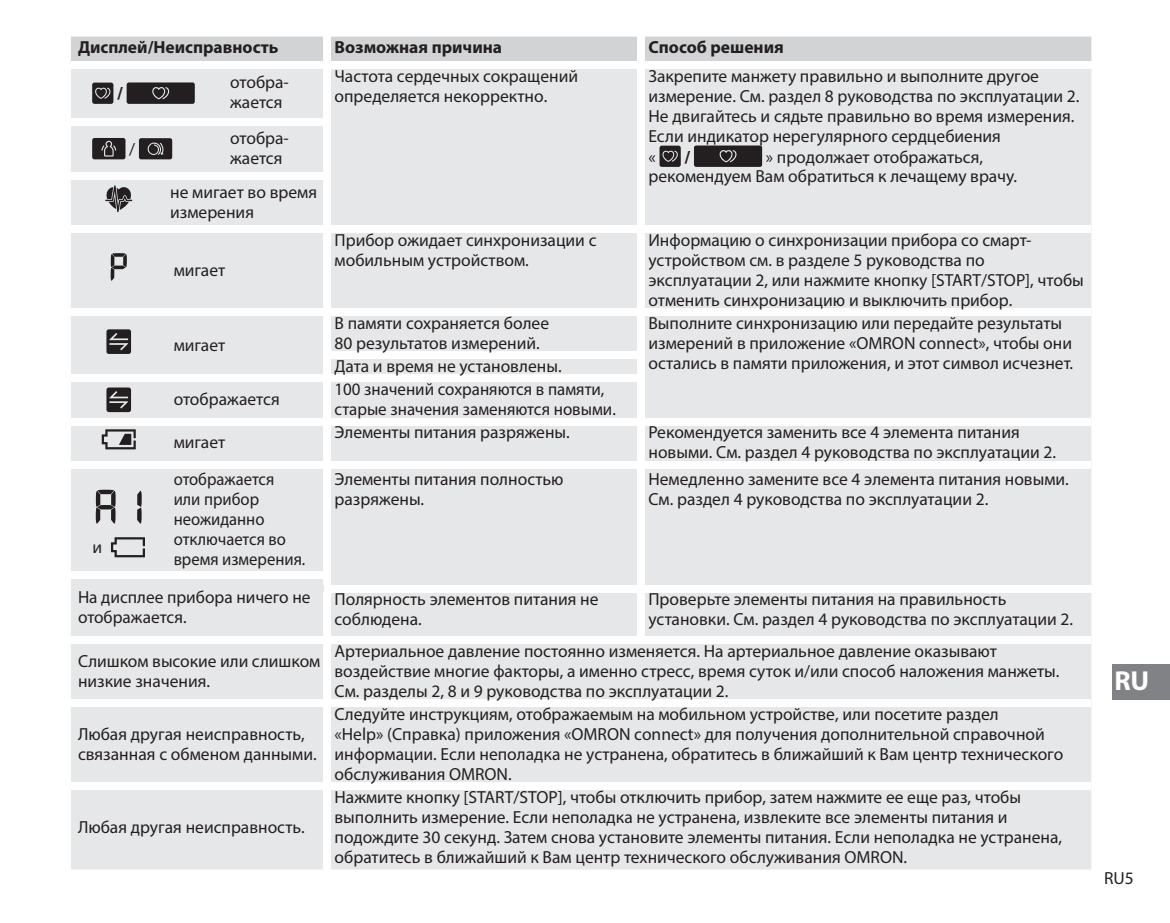
<style>
.page{position:relative;width:1170px;height:923px;background:#fff}
.page>*{position:absolute;margin:0;border:0;box-sizing:border-box;transform-origin:0 0}
.t1{font:700 27.5px "Myriad Pro";color:#fff}
.t2{font:17.5px/20px "Myriad Pro";color:#231f20}
.t3{font:17.5px/20px "Myriad Pro";color:#231f20;scale:.95 1}
.t4{font:700 17.5px "Myriad Pro";color:#231f20}
</style>
<div class="page">
<div style="left:1113px;top:664px;width:57px;height:35px;background:#808285"></div>
<div style="left:71px;top:37px;width:1020px;height:24px;background:#d1d3d4"></div>
<div style="left:71px;top:69px;width:1020px;height:800px;background:#e6e7e8"></div>
<div style="left:324px;top:578px;width:7px;height:7px;background:#fff"></div>
<div style="left:324px;top:37px;width:7px;height:24px;background:#fff"></div>
<div style="left:638px;top:37px;width:7px;height:24px;background:#fff"></div>
<div style="left:71px;top:118px;width:260px;height:7px;background:#fff"></div>
<div style="left:71px;top:172px;width:260px;height:7px;background:#fff"></div>
<div style="left:638px;top:68px;width:7px;height:158px;background:#fff"></div>
<div style="left:327px;top:226px;width:764px;height:7px;background:#fff"></div>
<div style="left:638px;top:233px;width:7px;height:76px;background:#fff"></div>
<div style="left:327px;top:309px;width:764px;height:7px;background:#fff"></div>
<div style="left:638px;top:316px;width:7px;height:36px;background:#fff"></div>
<div style="left:324px;top:352px;width:321px;height:7px;background:#fff"></div>
<div style="left:638px;top:359px;width:7px;height:16px;background:#fff"></div>
<div style="left:327px;top:375px;width:318px;height:7px;background:#fff"></div>
<div style="left:638px;top:382px;width:7px;height:36px;background:#fff"></div>
<div style="left:327px;top:418px;width:764px;height:7px;background:#fff"></div>
<div style="left:638px;top:425px;width:7px;height:36px;background:#fff"></div>
<div style="left:327px;top:461px;width:764px;height:7px;background:#fff"></div>
<div style="left:638px;top:468px;width:7px;height:117px;background:#fff"></div>
<div style="left:324px;top:585px;width:767px;height:7px;background:#fff"></div>
<div style="left:638px;top:592px;width:7px;height:44px;background:#fff"></div>
<div style="left:327px;top:636px;width:764px;height:7px;background:#fff"></div>
<div style="left:327px;top:699px;width:764px;height:7px;background:#fff"></div>
<div style="left:327px;top:782px;width:764px;height:8px;background:#fff"></div>
<div style="left:324px;top:68px;width:7px;height:50px;background:#fff"></div>
<div style="left:324px;top:125px;width:7px;height:47px;background:#fff"></div>
<div style="left:324px;top:179px;width:7px;height:47px;background:#fff"></div>
<div style="left:324px;top:233px;width:7px;height:76px;background:#fff"></div>
<div style="left:324px;top:316px;width:7px;height:36px;background:#fff"></div>
<div style="left:324px;top:359px;width:7px;height:16px;background:#fff"></div>
<div style="left:324px;top:382px;width:7px;height:36px;background:#fff"></div>
<div style="left:324px;top:425px;width:7px;height:36px;background:#fff"></div>
<div style="left:324px;top:468px;width:7px;height:103px;background:#fff"></div>
<div style="left:324px;top:592px;width:7px;height:44px;background:#fff"></div>
<div style="left:324px;top:643px;width:7px;height:56px;background:#fff"></div>
<div style="left:324px;top:706px;width:7px;height:76px;background:#fff"></div>
<div style="left:71px;top:226px;width:256px;height:7px;background:#fff"></div>
<div style="left:71px;top:309px;width:256px;height:7px;background:#fff"></div>
<div style="left:71px;top:375px;width:256px;height:7px;background:#fff"></div>
<div style="left:71px;top:418px;width:256px;height:7px;background:#fff"></div>
<div style="left:71px;top:461px;width:256px;height:7px;background:#fff"></div>
<div style="left:71px;top:571px;width:260px;height:7px;background:#fff"></div>
<div style="left:71px;top:636px;width:256px;height:7px;background:#fff"></div>
<div style="left:71px;top:699px;width:256px;height:7px;background:#fff"></div>
<div style="left:71px;top:782px;width:256px;height:8px;background:#fff"></div>
<div style="left:324px;top:790px;width:7px;height:79px;background:#fff"></div>
<svg style="left:92px;top:83px;width:21px;height:21px"></svg>
<svg style="left:127px;top:82px;width:68px;height:22px"></svg>
<svg style="left:660px;top:146px;width:21px;height:21px"></svg>
<svg style="left:694px;top:145px;width:68px;height:22px"></svg>
<svg style="left:92px;top:138px;width:34px;height:21px"></svg>
<svg style="left:139px;top:138px;width:33px;height:21px"></svg>
<svg style="left:105px;top:185px;width:27px;height:27px"></svg>
<svg style="left:111px;top:253px;width:16px;height:28px"></svg>
<svg style="left:106px;top:329px;width:25px;height:25px"></svg>
<svg style="left:106px;top:387px;width:25px;height:25px"></svg>
<svg style="left:102px;top:429px;width:34px;height:20px"></svg>
<svg style="left:137px;top:490px;width:5px;height:34px"></svg>
<svg style="left:96px;top:489px;width:20px;height:35px"></svg>
<svg style="left:111px;top:537px;width:34px;height:20px"></svg>
<p class="t4" style="left:78px;top:41px;width:202px">Дисплей/Неисправность</p>
<p class="t4" style="left:334px;top:41px;width:169px">Возможная причина</p>
<p class="t4" style="left:648px;top:41px;width:137px">Способ решения</p>
<p class="t4" style="left:117px;top:87px;width:7px">/</p>
<p class="t2" style="left:230px;top:74px;width:60px">отобра&shy;жается</p>
<p class="t2" style="left:335px;top:68px;width:245px">Частота сердечных сокращений определяется некорректно.</p>
<p class="t2" style="left:648px;top:67px;width:433px">Закрепите манжету правильно и выполните другое измерение. См. раздел 8 руководства по эксплуатации 2.<br>Не двигайтесь и сядьте правильно во время измерения.<br>Если индикатор нерегулярного сердцебиения<br>«</p>
<p class="t2" style="left:230px;top:130px;width:60px">отобра&shy;жается</p>
<p class="t2" style="left:170px;top:184px;width:148px">не мигает во время измерения</p>
<p class="t2" style="left:129px;top:141px;width:8px">/</p>
<p class="t2" style="left:648px;top:149px;width:370px;line-height:18.8px;text-indent:117px">» продолжает отображаться, рекомендуем Вам обратиться к лечащему врачу.</p>
<p class="t4" style="left:684px;top:150px;width:7px">/</p>
<p class="t2" style="left:174px;top:262px;width:53px">мигает</p>
<p class="t2" style="left:174px;top:336px;width:53px">мигает</p>
<p class="t2" style="left:335px;top:232px;width:264px">Прибор ожидает синхронизации с мобильным устройством.</p>
<p class="t2" style="left:648px;top:232px;width:437px">Информацию о синхронизации прибора со смарт&shy;устройством см. в разделе 5 руководства по эксплуатации 2, или нажмите кнопку [START/STOP], чтобы отменить синхронизацию и выключить прибор.</p>
<p class="t2" style="left:335px;top:315px;width:216px">В памяти сохраняется более<br>80 результатов измерений.</p>
<p class="t2" style="left:648px;top:315px;width:425px">Выполните синхронизацию или передайте результаты измерений в приложение «OMRON connect», чтобы они</p>
<p class="t2" style="left:335px;top:358px;width:229px">Дата и время не установлены.</p>
<p class="t2" style="left:648px;top:355px;width:426px">остались в памяти приложения, и этот символ исчезнет.</p>
<p class="t2" style="left:174px;top:391px;width:108px">отображается</p>
<p class="t2" style="left:335px;top:381px;width:283px">100 значений сохраняются в памяти, старые значения заменяются новыми.</p>
<p class="t2" style="left:174px;top:434px;width:53px">мигает</p>
<p class="t2" style="left:335px;top:424px;width:237px">Элементы питания разряжены.</p>
<p class="t2" style="left:648px;top:424px;width:409px">Рекомендуется заменить все 4 элемента питания новыми. См. раздел 4 руководства по эксплуатации 2.</p>
<p class="t3" style="left:174px;top:471px;width:140px">отображается или прибор неожиданно отключается во время измерения.</p>
<p class="t2" style="left:335px;top:471px;width:231px">Элементы питания полностью разряжены.</p>
<p class="t2" style="left:648px;top:471px;width:422px">Немедленно замените все 4 элемента питания новыми.<br>См. раздел 4 руководства по эксплуатации 2.</p>
<p class="t2" style="left:78px;top:588px;width:234px">На дисплее прибора ничего не отображается.</p>
<p class="t2" style="left:335px;top:591px;width:265px">Полярность элементов питания не соблюдена.</p>
<p class="t2" style="left:648px;top:591px;width:426px">Проверьте элементы питания на правильность установки. См. раздел 4 руководства по эксплуатации 2.</p>
<p class="t2" style="left:78px;top:653px;width:244px">Слишком высокие или слишком низкие значения.</p>
<p class="t2" style="left:335px;top:643px;width:727px">Артериальное давление постоянно изменяется. На артериальное давление оказывают воздействие многие факторы, а именно стресс, время суток и/или способ наложения манжеты.<br>См. разделы 2, 8 и 9 руководства по эксплуатации 2.</p>
<p class="t2" style="left:78px;top:726px;width:240px">Любая другая неисправность, связанная с обменом данными.</p>
<p class="t2" style="left:93px;top:539px;width:11px">и</p>
<p class="t2" style="left:335px;top:706px;width:730px">Следуйте инструкциям, отображаемым на мобильном устройстве, или посетите раздел<br>«Help» (Справка) приложения «OMRON connect» для получения дополнительной справочной информации. Если неполадка не устранена, обратитесь в ближайший к Вам центр технического обслуживания OMRON.</p>
<p class="t2" style="left:78px;top:819px;width:228px">Любая другая неисправность.</p>
<p class="t2" style="left:335px;top:789px;width:729px">Нажмите кнопку [START/STOP], чтобы отключить прибор, затем нажмите ее еще раз, чтобы выполнить измерение. Если неполадка не устранена, извлеките все элементы питания и подождите 30 секунд. Затем снова установите элементы питания. Если неполадка не устранена, обратитесь в ближайший к Вам центр технического обслуживания OMRON.</p>
<h1 class="t1" style="left:1114px;top:670px;width:36px">RU</h1>
<p class="t2" style="left:1104px;top:869px;width:31px">RU5</p>
</div>
